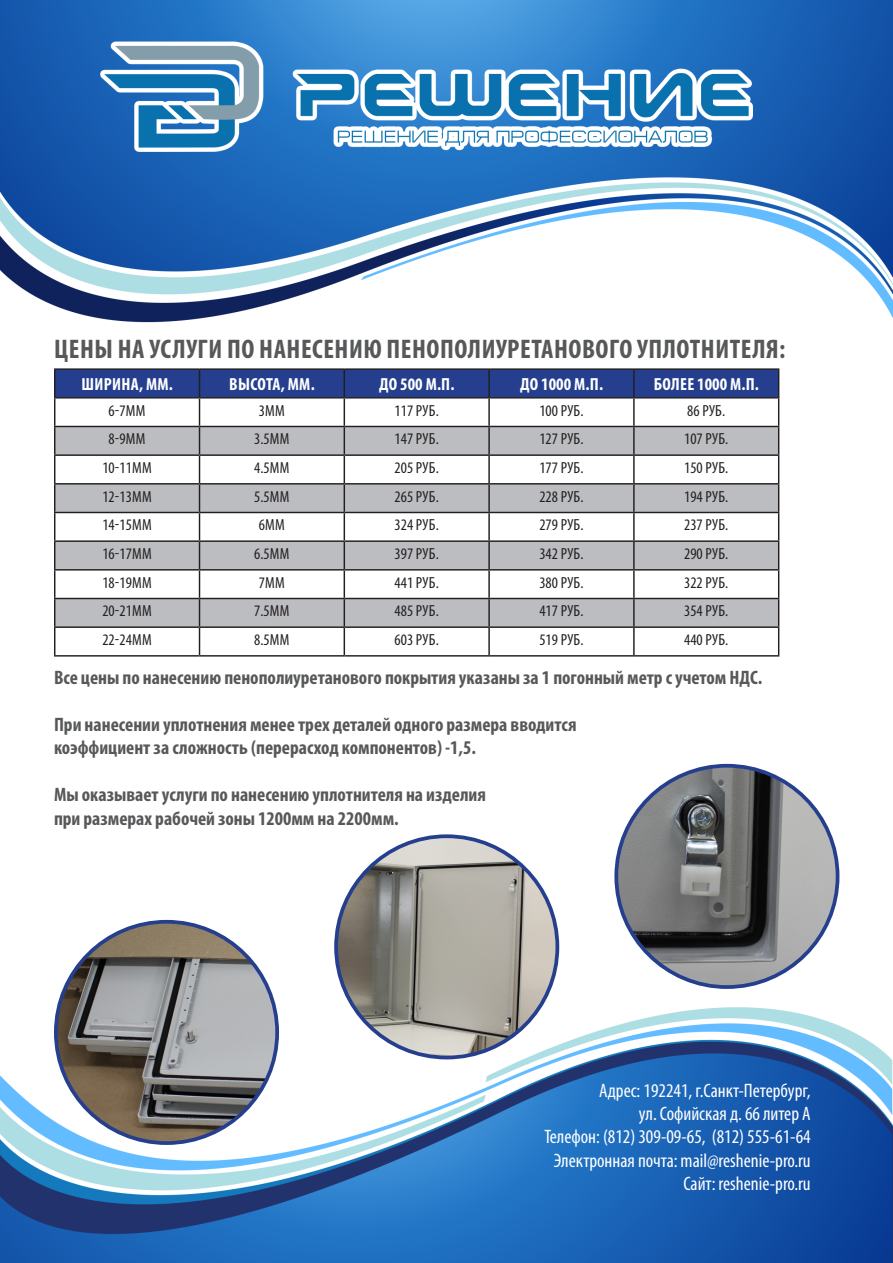
<style>
.page{position:relative;width:893px;height:1263px;background:#fff}
.page>*{position:absolute;margin:0;border:0;box-sizing:border-box;transform-origin:0 0}
.Table_Header{font:700 condensed 27px "Myriad Pro";letter-spacing:.02em;color:#57585a}
.Table_Header-2{font:700 condensed 19.5px "Myriad Pro";color:#57585a}
.Table_Header-3{font:condensed 19.5px "Myriad Pro";color:#fff}
.Table_Header-4{font:700 condensed 17.55px "Myriad Pro";letter-spacing:.02em;color:#fff}
.Table_rows{font:condensed 16.05px "Myriad Pro";letter-spacing:.01em;color:#231f20}
</style>
<div class="page">
<img style="left:0;top:0;width:893px;height:1263px">
<hr style="left:54px;top:368px;width:146px;height:2px;background:#231f20">
<hr style="left:200px;top:368px;width:144px;height:2px;background:#231f20">
<hr style="left:344px;top:368px;width:145px;height:2px;background:#231f20">
<hr style="left:489px;top:368px;width:145px;height:2px;background:#231f20">
<hr style="left:634px;top:368px;width:145px;height:2px;background:#231f20">
<svg style="left:54px;top:369px;width:725px;height:286px"></svg>
<hr style="left:54px;top:655px;width:146px;height:2px;background:#231f20">
<hr style="left:200px;top:655px;width:144px;height:2px;background:#231f20">
<hr style="left:344px;top:655px;width:145px;height:2px;background:#231f20">
<hr style="left:489px;top:655px;width:145px;height:2px;background:#231f20">
<hr style="left:634px;top:655px;width:145px;height:2px;background:#231f20">
<img style="left:56px;top:922px;width:221px;height:221px;border-radius:111px">
<img style="left:336px;top:836px;width:221px;height:221px;border-radius:111px">
<img style="left:616px;top:766px;width:222px;height:221px;border-radius:111px">
<p class="Table_Header" style="left:54px;top:333px;width:733px">ЦЕНЫ НА УСЛУГИ ПО НАНЕСЕНИЮ ПЕНОПОЛИУРЕТАНОВОГО УПЛОТНИТЕЛЯ:</p>
<p class="Table_Header-4" style="left:81px;top:373px;width:93px">ШИРИНА, ММ.</p>
<p class="Table_Header-4" style="left:229px;top:373px;width:87px">ВЫСОТА, ММ.</p>
<p class="Table_Header-4" style="left:379px;top:373px;width:77px">ДО 500 М.П.</p>
<p class="Table_Header-4" style="left:520px;top:373px;width:84px">ДО 1000 М.П.</p>
<p class="Table_Header-4" style="left:654px;top:373px;width:107px">БОЛЕЕ 1000 М.П.</p>
<p class="Table_rows" style="left:109px;top:401px;width:38px">6-7ММ</p>
<p class="Table_rows" style="left:259px;top:401px;width:27px">3ММ</p>
<p class="Table_rows" style="left:395px;top:401px;width:46px">117 РУБ.</p>
<p class="Table_rows" style="left:539px;top:401px;width:46px">100 РУБ.</p>
<p class="Table_rows" style="left:687px;top:401px;width:40px">86 РУБ.</p>
<p class="Table_rows" style="left:109px;top:429px;width:38px">8-9ММ</p>
<p class="Table_rows" style="left:254px;top:429px;width:37px">3.5ММ</p>
<p class="Table_rows" style="left:395px;top:429px;width:46px">147 РУБ.</p>
<p class="Table_rows" style="left:539px;top:429px;width:46px">127 РУБ.</p>
<p class="Table_rows" style="left:684px;top:429px;width:46px">107 РУБ.</p>
<p class="Table_rows" style="left:102px;top:458px;width:51px">10-11ММ</p>
<p class="Table_rows" style="left:254px;top:458px;width:37px">4.5ММ</p>
<p class="Table_rows" style="left:395px;top:458px;width:46px">205 РУБ.</p>
<p class="Table_rows" style="left:539px;top:458px;width:46px">177 РУБ.</p>
<p class="Table_rows" style="left:684px;top:458px;width:46px">150 РУБ.</p>
<p class="Table_rows" style="left:102px;top:487px;width:51px">12-13ММ</p>
<p class="Table_rows" style="left:254px;top:487px;width:37px">5.5ММ</p>
<p class="Table_rows" style="left:395px;top:487px;width:46px">265 РУБ.</p>
<p class="Table_rows" style="left:539px;top:487px;width:46px">228 РУБ.</p>
<p class="Table_rows" style="left:684px;top:487px;width:46px">194 РУБ.</p>
<p class="Table_rows" style="left:102px;top:515px;width:51px">14-15ММ</p>
<p class="Table_rows" style="left:259px;top:515px;width:27px">6ММ</p>
<p class="Table_rows" style="left:395px;top:515px;width:46px">324 РУБ.</p>
<p class="Table_rows" style="left:539px;top:515px;width:46px">279 РУБ.</p>
<p class="Table_rows" style="left:684px;top:515px;width:46px">237 РУБ.</p>
<p class="Table_rows" style="left:102px;top:544px;width:51px">16-17ММ</p>
<p class="Table_rows" style="left:254px;top:544px;width:37px">6.5ММ</p>
<p class="Table_rows" style="left:395px;top:544px;width:46px">397 РУБ.</p>
<p class="Table_rows" style="left:539px;top:544px;width:46px">342 РУБ.</p>
<p class="Table_rows" style="left:684px;top:544px;width:46px">290 РУБ.</p>
<p class="Table_rows" style="left:102px;top:573px;width:51px">18-19ММ</p>
<p class="Table_rows" style="left:259px;top:573px;width:27px">7ММ</p>
<p class="Table_rows" style="left:395px;top:573px;width:46px">441 РУБ.</p>
<p class="Table_rows" style="left:539px;top:573px;width:46px">380 РУБ.</p>
<p class="Table_rows" style="left:684px;top:573px;width:46px">322 РУБ.</p>
<p class="Table_rows" style="left:102px;top:601px;width:51px">20-21ММ</p>
<p class="Table_rows" style="left:254px;top:601px;width:37px">7.5ММ</p>
<p class="Table_rows" style="left:395px;top:601px;width:46px">485 РУБ.</p>
<p class="Table_rows" style="left:539px;top:601px;width:46px">417 РУБ.</p>
<p class="Table_rows" style="left:684px;top:601px;width:46px">354 РУБ.</p>
<p class="Table_rows" style="left:102px;top:630px;width:51px">22-24ММ</p>
<p class="Table_rows" style="left:254px;top:630px;width:37px">8.5ММ</p>
<p class="Table_rows" style="left:395px;top:630px;width:46px">603 РУБ.</p>
<p class="Table_rows" style="left:539px;top:630px;width:46px">519 РУБ.</p>
<p class="Table_rows" style="left:684px;top:630px;width:46px">440 РУБ.</p>
<p class="Table_Header-2" style="left:54px;top:665px;width:710px">Все цены по нанесению пенополиуретанового покрытия указаны за 1 погонный метр с учетом НДС.</p>
<p class="Table_Header-2" style="left:54px;top:712px;width:524px">При нанесении уплотнения менее трех деталей одного размера вводится</p>
<p class="Table_Header-2" style="left:54px;top:736px;width:423px">коэффициент за сложность (перерасход компонентов) -1,5.</p>
<p class="Table_Header-2" style="left:54px;top:782px;width:433px">Мы оказывает услуги по нанесению уплотнителя на изделия</p>
<p class="Table_Header-2" style="left:54px;top:806px;width:346px">при размерах рабочей зоны 1200мм на 2200мм.</p>
<p class="Table_Header-3" style="left:599px;top:1078px;width:213px">Адрес: 192241, г.Санкт-Петербург,</p>
<p class="Table_Header-3" style="left:639px;top:1102px;width:173px">ул. Софийская д. 66 литер А</p>
<p class="Table_Header-3" style="left:545px;top:1125px;width:268px">Телефон: (812) 309-09-65, (812) 555-61-64</p>
<p class="Table_Header-3" style="left:554px;top:1148px;width:258px">Электронная почта: mail@reshenie-pro.ru</p>
<p class="Table_Header-3" style="left:684px;top:1172px;width:129px">Сайт: reshenie-pro.ru</p>
</div>
